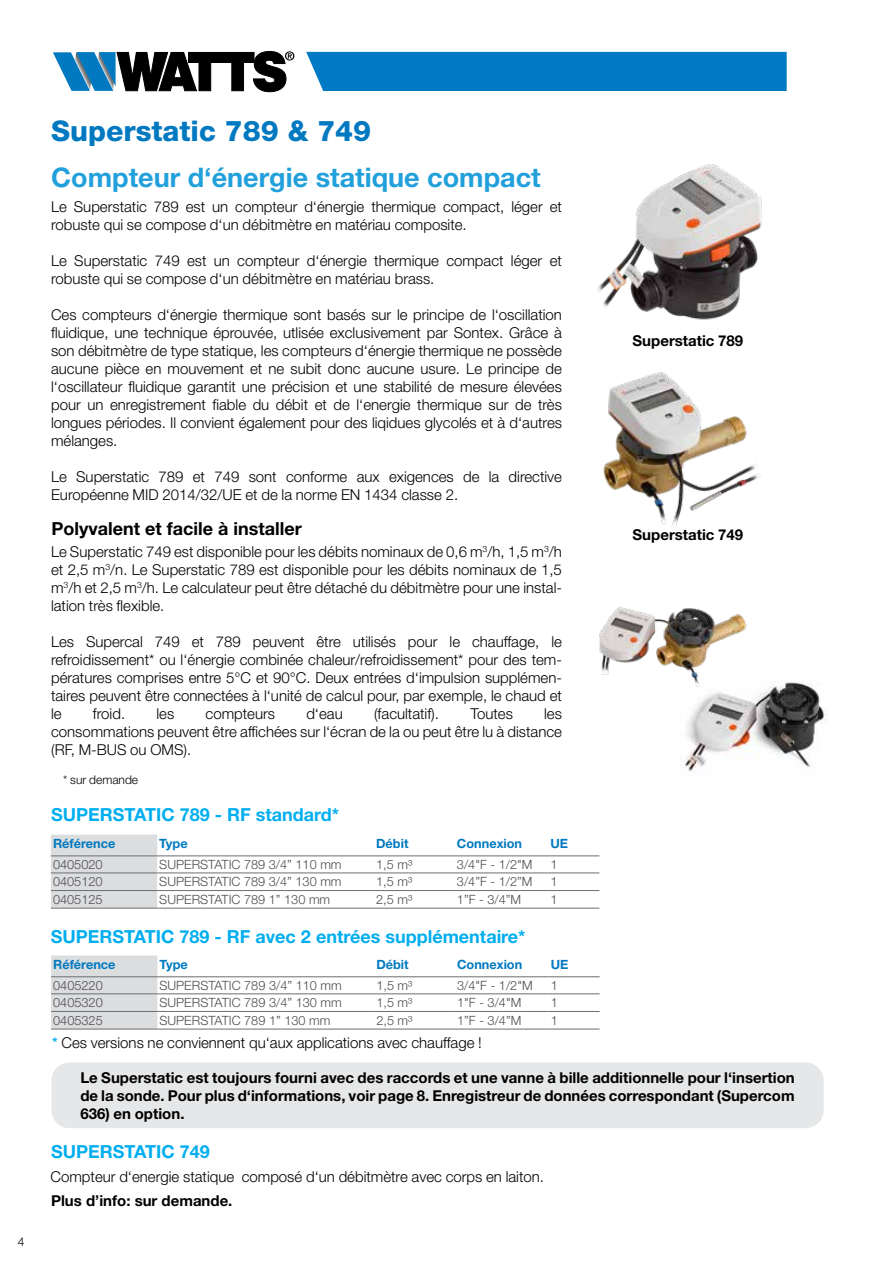
<style>
.page{position:relative;width:893px;height:1263px;background:#fff}
.page>*{position:absolute;margin:0;border:0;box-sizing:border-box;transform-origin:0 0}
.t1{font:800 28.5px "Helvetica Neue LT Std";color:#0079c1}
.t2{font:700 27px "Helvetica Neue LT Std";color:#21a0db}
.t3{font:700 18px "Helvetica Neue LT Std";color:#00aeef}
.t4{font:700 18px "Helvetica Neue LT Std";color:#000}
.t5{font:300 15px/18px "Helvetica Neue LT Std";color:#000;text-align:justify}
.t6{font:700 15px/18px "Helvetica Neue LT Std";color:#000;text-align:justify}
.t7{font:300 12.75px "Helvetica Neue LT Std";color:#4d4d4f}
.t8{font:700 12.75px "Helvetica Neue LT Std";color:#0079c1}
.t9{font:300 12px "Helvetica Neue LT Std";color:#000}
.s1{font-weight:500;color:#00aeef}
</style>
<div class="page">
<svg style="left:53px;top:51px;width:241px;height:41px"></svg>
<div style="left:306px;top:52px;width:481px;height:39px;background:#007ac2"></div>
<img style="left:597px;top:164px;width:165px;height:156px">
<img style="left:603px;top:372px;width:158px;height:156px">
<img style="left:681px;top:681px;width:147px;height:91px">
<img style="left:599px;top:607px;width:158px;height:85px">
<div style="left:51px;top:835px;width:106px;height:73px;background:#dcddde"></div>
<hr style="left:51px;top:856px;width:106px;height:1px;background:#6d6e71">
<hr style="left:157px;top:856px;width:217px;height:1px;background:#6d6e71">
<hr style="left:374px;top:856px;width:81px;height:1px;background:#6d6e71">
<hr style="left:455px;top:856px;width:93px;height:1px;background:#6d6e71">
<hr style="left:548px;top:856px;width:51px;height:1px;background:#6d6e71">
<hr style="left:548px;top:873px;width:51px;height:1px;background:#6d6e71">
<hr style="left:548px;top:890px;width:51px;height:1px;background:#6d6e71">
<hr style="left:548px;top:908px;width:51px;height:1px;background:#6d6e71">
<hr style="left:51px;top:873px;width:106px;height:1px;background:#6d6e71">
<hr style="left:157px;top:873px;width:217px;height:1px;background:#6d6e71">
<hr style="left:374px;top:873px;width:81px;height:1px;background:#6d6e71">
<hr style="left:455px;top:873px;width:93px;height:1px;background:#6d6e71">
<hr style="left:51px;top:890px;width:106px;height:1px;background:#6d6e71">
<hr style="left:157px;top:890px;width:217px;height:1px;background:#6d6e71">
<hr style="left:374px;top:890px;width:81px;height:1px;background:#6d6e71">
<hr style="left:455px;top:890px;width:93px;height:1px;background:#6d6e71">
<hr style="left:51px;top:908px;width:106px;height:1px;background:#6d6e71">
<hr style="left:157px;top:908px;width:217px;height:1px;background:#6d6e71">
<hr style="left:374px;top:908px;width:81px;height:1px;background:#6d6e71">
<hr style="left:455px;top:908px;width:93px;height:1px;background:#6d6e71">
<div style="left:51px;top:955px;width:106px;height:74px;background:#dcddde"></div>
<hr style="left:51px;top:976px;width:106px;height:1px;background:#6d6e71">
<hr style="left:157px;top:976px;width:217px;height:1px;background:#6d6e71">
<hr style="left:374px;top:976px;width:81px;height:1px;background:#6d6e71">
<hr style="left:455px;top:976px;width:94px;height:1px;background:#6d6e71">
<hr style="left:549px;top:976px;width:51px;height:1px;background:#6d6e71">
<hr style="left:549px;top:993px;width:51px;height:1px;background:#6d6e71">
<hr style="left:549px;top:1011px;width:51px;height:1px;background:#6d6e71">
<hr style="left:549px;top:1029px;width:51px;height:1px;background:#6d6e71">
<hr style="left:51px;top:993px;width:106px;height:1px;background:#6d6e71">
<hr style="left:157px;top:993px;width:217px;height:1px;background:#6d6e71">
<hr style="left:374px;top:993px;width:81px;height:1px;background:#6d6e71">
<hr style="left:455px;top:993px;width:94px;height:1px;background:#6d6e71">
<hr style="left:51px;top:1011px;width:106px;height:1px;background:#6d6e71">
<hr style="left:157px;top:1011px;width:217px;height:1px;background:#6d6e71">
<hr style="left:374px;top:1011px;width:81px;height:1px;background:#6d6e71">
<hr style="left:455px;top:1011px;width:94px;height:1px;background:#6d6e71">
<hr style="left:51px;top:1029px;width:106px;height:1px;background:#6d6e71">
<hr style="left:157px;top:1029px;width:217px;height:1px;background:#6d6e71">
<hr style="left:374px;top:1029px;width:81px;height:1px;background:#6d6e71">
<hr style="left:455px;top:1029px;width:94px;height:1px;background:#6d6e71">
<div style="left:51px;top:1062px;width:773px;height:66px;background:#e6e7e8;border-radius:18px"></div>
<p class="t9" style="left:18px;top:1234px;width:8px">4</p>
<h1 class="t1" style="left:51px;top:114px;width:321px">Superstatic 789 &amp; 749</h1>
<h2 class="t2" style="left:51px;top:161px;width:491px">Compteur d‘énergie statique compact</h2>
<p class="t5" style="left:51px;top:197px;width:512px">Le Superstatic 789 est un compteur d‘énergie thermique compact, léger et robuste qui se compose d‘un débitmètre en matériau composite.</p>
<p class="t5" style="left:51px;top:251px;width:512px">Le Superstatic 749 est un compteur d‘énergie thermique compact léger et robuste qui se compose d‘un débitmètre en matériau brass.</p>
<p class="t5" style="left:51px;top:305px;width:512px">Ces compteurs d‘énergie thermique sont basés sur le principe de l‘oscillation fluidique, une technique éprouvée, utlisée exclusivement par Sontex. Grâce à son débitmètre de type statique, les compteurs d‘énergie thermique ne possède aucune pièce en mouvement et ne subit donc aucune usure. Le principe de l‘oscillateur fluidique garantit une précision et une stabilité de mesure élevées pour un enregistrement fiable du débit et de l‘energie thermique sur de très longues périodes. Il convient également pour des liqidues glycolés et à d‘autres mélanges.</p>
<p class="t5" style="left:51px;top:467px;width:512px">Le Superstatic 789 et 749 sont conforme aux exigences de la directive<br>Européenne MID 2014/32/UE et de la norme EN 1434 classe 2.</p>
<p class="t6" style="left:633px;top:332px;width:112px">Superstatic 789</p>
<p class="t4" style="left:51px;top:518px;width:252px">Polyvalent et facile à installer</p>
<p class="t6" style="left:633px;top:525px;width:112px">Superstatic 749</p>
<p class="t5" style="left:51px;top:543px;width:512px">Le Superstatic 749 est disponible pour les débits nominaux de 0,6 m<sup>3</sup>/h, 1,5 m<sup>3</sup>/h et 2,5 m<sup>3</sup>/n. Le Superstatic 789 est disponible pour les débits nominaux de 1,5 m<sup>3</sup>/h et 2,5 m<sup>3</sup>/h. Le calculateur peut être détaché du débitmètre pour une instal&shy;lation très flexible.</p>
<p class="t5" style="left:51px;top:633px;width:512px">Les Supercal 749 et 789 peuvent être utilisés pour le chauffage, le refroidissement* ou l‘énergie combinée chaleur/refroidissement* pour des tem&shy;pératures comprises entre 5°C et 90°C. Deux entrées d‘impulsion supplémen&shy;taires peuvent être connectées à l‘unité de calcul pour, par exemple, le chaud et le</p>
<p class="t5" style="left:93px;top:705px;width:34px">froid.</p>
<p class="t5" style="left:156px;top:705px;width:19px">les</p>
<p class="t5" style="left:206px;top:705px;width:71px">compteurs</p>
<p class="t5" style="left:306px;top:705px;width:38px">d‘eau</p>
<p class="t5" style="left:374px;top:705px;width:67px">(facultatif).</p>
<p class="t5" style="left:470px;top:705px;width:44px">Toutes</p>
<p class="t5" style="left:51px;top:705px;width:512px;text-indent:493px">les consommations peuvent être affichées sur l‘écran de la ou peut être lu à distance (RF, M-BUS ou OMS).</p>
<p class="t9" style="left:63px;top:772px;width:77px">* sur demande</p>
<p class="t3" style="left:51px;top:803px;width:290px">SUPERSTATIC 789 - RF standard*</p>
<p class="t8" style="left:53px;top:835px;width:64px">Référence</p>
<p class="t8" style="left:159px;top:835px;width:30px">Type</p>
<p class="t8" style="left:376px;top:835px;width:34px">Débit</p>
<p class="t8" style="left:457px;top:835px;width:67px">Connexion</p>
<p class="t8" style="left:550px;top:835px;width:19px">UE</p>
<p class="t7" style="left:53px;top:856px;width:51px">0405020</p>
<p class="t7" style="left:159px;top:856px;width:184px">SUPERSTATIC 789 3/4” 110 mm</p>
<p class="t7" style="left:376px;top:856px;width:38px">1,5 m³</p>
<p class="t7" style="left:457px;top:856px;width:77px">3/4"F - 1/2"M</p>
<p class="t7" style="left:550px;top:856px;width:9px">1</p>
<p class="t7" style="left:53px;top:874px;width:51px">0405120</p>
<p class="t7" style="left:159px;top:874px;width:184px">SUPERSTATIC 789 3/4” 130 mm</p>
<p class="t7" style="left:376px;top:874px;width:38px">1,5 m³</p>
<p class="t7" style="left:457px;top:874px;width:77px">3/4”F - 1/2”M</p>
<p class="t7" style="left:550px;top:874px;width:9px">1</p>
<p class="t7" style="left:53px;top:891px;width:51px">0405125</p>
<p class="t7" style="left:159px;top:891px;width:172px">SUPERSTATIC 789 1” 130 mm</p>
<p class="t7" style="left:376px;top:891px;width:38px">2,5 m³</p>
<p class="t7" style="left:457px;top:891px;width:66px">1”F - 3/4”M</p>
<p class="t7" style="left:550px;top:891px;width:9px">1</p>
<p class="t3" style="left:51px;top:926px;width:476px">SUPERSTATIC 789 - RF avec 2 entrées supplémentaire*</p>
<p class="t8" style="left:53px;top:956px;width:64px">Référence</p>
<p class="t8" style="left:159px;top:956px;width:30px">Type</p>
<p class="t8" style="left:376px;top:956px;width:34px">Débit</p>
<p class="t8" style="left:457px;top:956px;width:67px">Connexion</p>
<p class="t8" style="left:551px;top:956px;width:19px">UE</p>
<p class="t7" style="left:53px;top:977px;width:51px">0405220</p>
<p class="t7" style="left:159px;top:977px;width:184px">SUPERSTATIC 789 3/4” 110 mm</p>
<p class="t7" style="left:376px;top:977px;width:38px">1,5 m³</p>
<p class="t7" style="left:457px;top:977px;width:77px">3/4"F - 1/2"M</p>
<p class="t7" style="left:551px;top:977px;width:9px">1</p>
<p class="t7" style="left:53px;top:995px;width:51px">0405320</p>
<p class="t7" style="left:159px;top:995px;width:184px">SUPERSTATIC 789 3/4” 130 mm</p>
<p class="t7" style="left:376px;top:995px;width:38px">1,5 m³</p>
<p class="t7" style="left:457px;top:995px;width:66px">1"F - 3/4"M</p>
<p class="t7" style="left:551px;top:995px;width:9px">1</p>
<p class="t7" style="left:53px;top:1012px;width:51px">0405325</p>
<p class="t7" style="left:159px;top:1012px;width:172px">SUPERSTATIC 789 1” 130 mm</p>
<p class="t7" style="left:376px;top:1012px;width:38px">2,5 m³</p>
<p class="t7" style="left:457px;top:1012px;width:66px">1”F - 3/4”M</p>
<p class="t7" style="left:551px;top:1012px;width:9px">1</p>
<p class="t5" style="left:52px;top:1033px;width:431px"><span class="s1">*</span> Ces versions ne conviennent qu‘aux applications avec chauffage !</p>
<p class="t6" style="left:80px;top:1069px;width:716px">Le Superstatic est toujours fourni avec des raccords et une vanne à bille additionnelle pour l‘insertion de la sonde. Pour plus d‘informations, voir page 8. Enregistreur de données correspondant (Supercom 636) en option.</p>
<p class="t3" style="left:51px;top:1141px;width:160px">SUPERSTATIC 749</p>
<p class="t6" style="left:51px;top:1191px;width:183px">Plus d’info: sur demande.</p>
<p class="t5" style="left:51px;top:1167px;width:495px">Compteur d‘energie statique composé d‘un débitmètre avec corps en laiton.</p>
</div>
